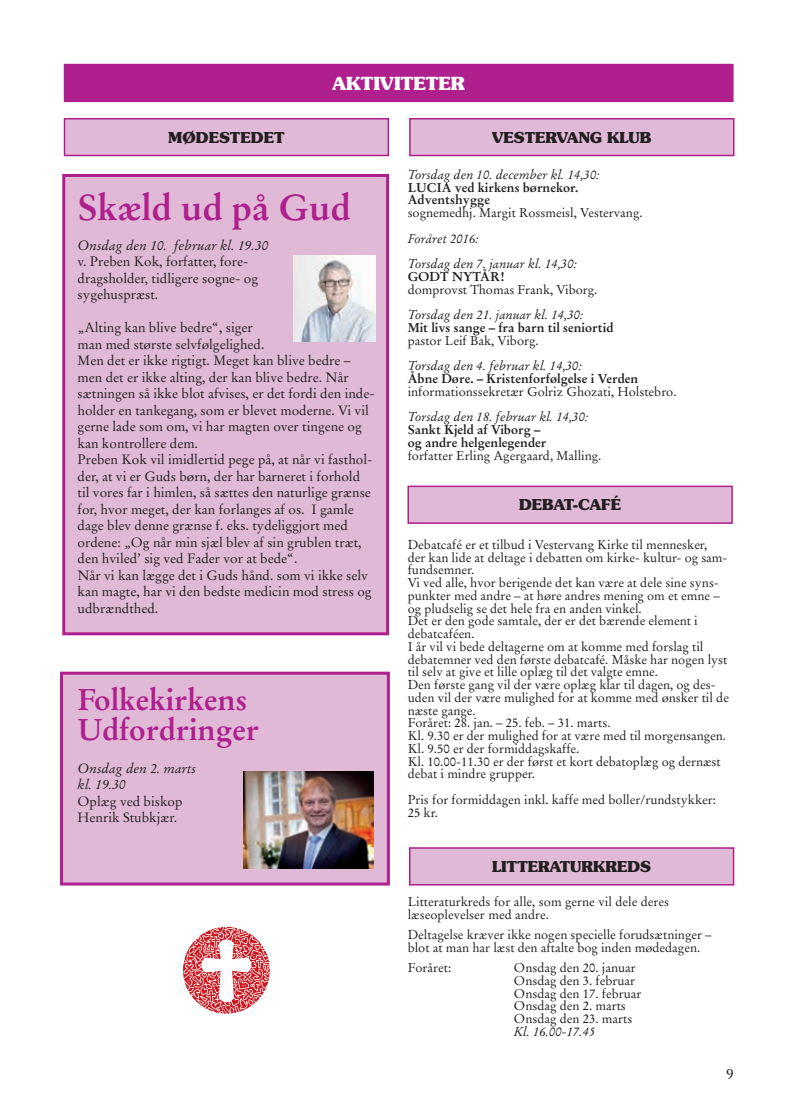
<style>
.page{position:relative;width:808px;height:1106px;background:#fff}
.page>*{position:absolute;margin:0;border:0;box-sizing:border-box;transform-origin:0 0}
.t1{font:700 36px "Stempel Garamond LT Std";color:#af1f8d}
.t2{font:700 30px/30px "Stempel Garamond LT Std";color:#af1f8d}
.t3{font:700 18px "Souvenir Std";color:#fff}
.t4{font:700 15px "Souvenir Std";color:#231f20}
.t5{font:15px "Stempel Garamond LT Std";color:#231f20}
.t6{font:13.5px/16.5px "Stempel Garamond LT Std";color:#231f20}
.t7{font:italic 13.5px/16.5px "Stempel Garamond LT Std";color:#231f20}
.t8{font:12.75px/12.8px "Stempel Garamond LT Std";color:#231f20}
.t9{font:italic 12.75px/25.5px "Stempel Garamond LT Std";color:#231f20}
.t10{font:700 12.75px/12.8px "Stempel Garamond LT Std";color:#231f20}
</style>
<div class="page">
<div style="left:410px;top:119px;width:324px;height:36px;background:#dfb9d6"></div>
<div style="left:409px;top:118px;width:325px;height:38px;border:2px solid #af1f8d"></div>
<div style="left:65px;top:65px;width:668px;height:36px;background:#af1f8d"></div>
<div style="left:64px;top:64px;width:669px;height:38px;border:2px solid #af1f8d"></div>
<div style="left:65px;top:119px;width:323px;height:36px;background:#dfb9d6"></div>
<div style="left:64px;top:118px;width:325px;height:38px;border:2px solid #af1f8d"></div>
<div style="left:410px;top:848px;width:323px;height:36px;background:#dfb9d6"></div>
<div style="left:409px;top:847px;width:325px;height:38px;border:2px solid #af1f8d"></div>
<div style="left:408px;top:486px;width:324px;height:37px;background:#dfb9d6"></div>
<div style="left:407px;top:485px;width:326px;height:39px;border:2px solid #af1f8d"></div>
<svg style="left:183px;top:926px;width:87px;height:87px"></svg>
<div style="left:62px;top:174px;width:327px;height:461px;background:#dfb9d6;border:3px solid #af1f8d"></div>
<img style="left:293px;top:255px;width:82px;height:87px">
<div style="left:60px;top:671px;width:330px;height:214px;background:#dfb9d6;border:3px solid #af1f8d"></div>
<img style="left:243px;top:771px;width:130px;height:97px">
<p class="t4" style="left:168px;top:128px;width:118px">MØDESTEDET</p>
<h3 class="t3" style="left:333px;top:72px;width:134px">AKTIVITETER</h3>
<p class="t4" style="left:492px;top:128px;width:161px">VESTERVANG KLUB</p>
<h1 class="t1" style="left:78px;top:186px;width:275px">Skæld ud på Gud</h1>
<p class="t7" style="left:78px;top:237px;width:192px">Onsdag den 10. februar kl. 19.30</p>
<p class="t6" style="left:78px;top:253px;width:182px">v. Preben Kok, forfatter, fore&shy;dragsholder, tidligere sogne- og sygehuspræst.</p>
<p class="t6" style="left:78px;top:319px;width:299px">„Alting kan blive bedre“, siger<br>man med største selvfølgelighed.<br>Men det er ikke rigtigt. Meget kan blive bedre – men det er ikke alting, der kan blive bedre. Når sætningen så ikke blot afvises, er det fordi den inde&shy;holder en tankegang, som er blevet moderne. Vi vil gerne lade som om, vi har magten over tingene og kan kontrollere dem.<br>Preben Kok vil imidlertid pege på, at når vi fasthol&shy;der, at vi er Guds børn, der har barneret i forhold til vores far i himlen, så sættes den naturlige grænse for, hvor meget, der kan forlanges af os. I gamle dage blev denne grænse f. eks. tydeliggjort med ordene: „Og når min sjæl blev af sin grublen træt, den hviled’ sig ved Fader vor at bede“.<br>Når vi kan lægge det i Guds hånd. som vi ikke selv kan magte, har vi den bedste medicin mod stress og udbrændthed.</p>
<h2 class="t2" style="left:78px;top:684px;width:183px">Folkekirkens<br>Udfordringer</h2>
<p class="t7" style="left:78px;top:759px;width:120px">Onsdag den 2. marts kl. 19.30</p>
<p class="t6" style="left:78px;top:792px;width:107px">Oplæg ved biskop<br>Henrik Stubkjær.</p>
<p class="t9" style="left:408px;top:162px;width:193px">Torsdag den 10. december kl. 14,30:</p>
<p class="t10" style="left:408px;top:181px;width:172px">LUCIA ved kirkens børnekor.<br>Adventshygge</p>
<p class="t8" style="left:408px;top:206px;width:236px">sognemedhj. Margit Rossmeisl, Vestervang.</p>
<p class="t9" style="left:408px;top:225px;width:171px">Foråret 2016:<br>Torsdag den 7. januar kl. 14,30:</p>
<p class="t10" style="left:408px;top:270px;width:99px">GODT NYTÅR!</p>
<p class="t8" style="left:408px;top:283px;width:191px">domprovst Thomas Frank, Viborg.</p>
<p class="t9" style="left:408px;top:302px;width:177px">Torsdag den 21. januar kl. 14,30:</p>
<p class="t10" style="left:408px;top:321px;width:207px">Mit livs sange – fra barn til seniortid</p>
<p class="t8" style="left:408px;top:334px;width:132px">pastor Leif Bak, Viborg.</p>
<p class="t9" style="left:408px;top:353px;width:176px">Torsdag den 4. februar kl. 14,30:</p>
<p class="t10" style="left:408px;top:372px;width:232px">Åbne Døre. – Kristenforfølgelse i Verden</p>
<p class="t8" style="left:408px;top:385px;width:270px">informationssekretær Golriz Ghozati, Holstebro.</p>
<p class="t9" style="left:408px;top:404px;width:182px">Torsdag den 18. februar kl. 14,30:</p>
<p class="t10" style="left:408px;top:423px;width:140px">Sankt Kjeld af Viborg – og andre helgenlegender</p>
<p class="t8" style="left:408px;top:449px;width:195px">forfatter Erling Agergaard, Malling.</p>
<p class="t4" style="left:519px;top:495px;width:104px">DEBAT-CAFÉ</p>
<p class="t8" style="left:408px;top:538px;width:323px">Debatcafé er et tilbud i Vestervang Kirke til mennesker,<br>der kan lide at deltage i debatten om kirke- kultur- og sam&shy;fundsemner.<br>Vi ved alle, hvor berigende det kan være at dele sine syns&shy;punkter med andre – at høre andres mening om et emne – og pludselig se det hele fra en anden vinkel.<br>Det er den gode samtale, der er det bærende element i debatcaféen.<br>I år vil vi bede deltagerne om at komme med forslag til debatemner ved den første debatcafé. Måske har nogen lyst til selv at give et lille oplæg til det valgte emne.<br>Den første gang vil der være oplæg klar til dagen, og des&shy;uden vil der være mulighed for at komme med ønsker til de næste gange.<br>Foråret: 28. jan. – 25. feb. – 31. marts.<br>Kl. 9.30 er der mulighed for at være med til morgensangen.<br>Kl. 9.50 er der formiddagskaffe.<br>Kl. 10.00-11.30 er der først et kort debatoplæg og dernæst debat i mindre grupper.</p>
<p class="t8" style="left:408px;top:793px;width:310px">Pris for formiddagen inkl. kaffe med boller/rundstykker:<br>25 kr.</p>
<p class="t4" style="left:492px;top:857px;width:160px">LITTERATURKREDS</p>
<p class="t8" style="left:408px;top:895px;width:263px">Litteraturkreds for alle, som gerne vil dele deres læseoplevelser med andre.</p>
<p class="t8" style="left:408px;top:928px;width:305px">Deltagelse kræver ikke nogen specielle forudsætninger – blot at man har læst den aftalte bog inden mødedagen.</p>
<p class="t8" style="left:408px;top:961px;width:45px">Foråret:</p>
<p class="t8" style="left:514px;top:961px;width:129px">Onsdag den 20. januar<br>Onsdag den 3. februar<br>Onsdag den 17. februar<br>Onsdag den 2. marts<br>Onsdag den 23. marts</p>
<p class="t9" style="left:514px;top:1018px;width:83px">Kl. 16.00-17.45</p>
<p class="t5" style="left:726px;top:1065px;width:9px">9</p>
</div>
